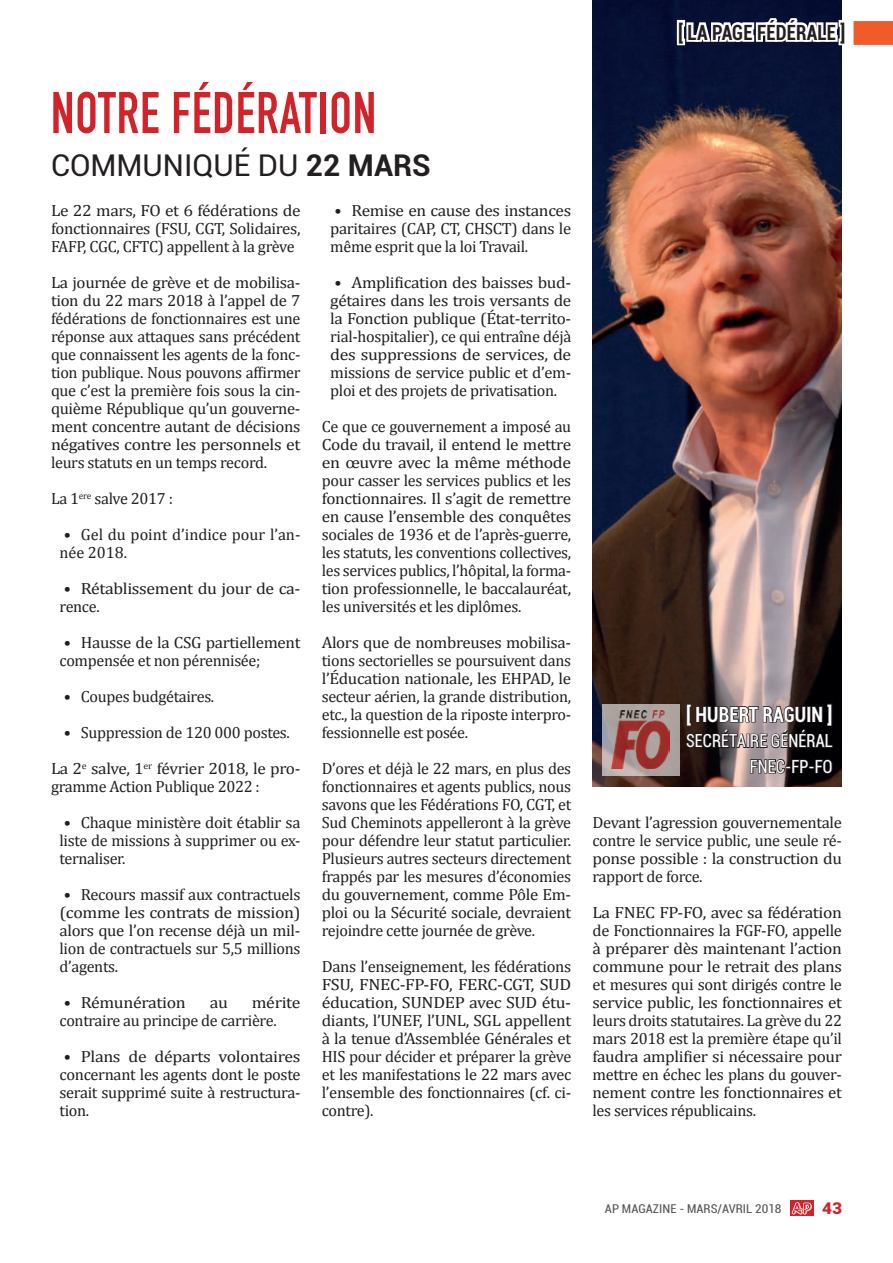
<style>
.page{position:relative;width:893px;height:1263px;background:#fff}
.page>*{position:absolute;margin:0;border:0;box-sizing:border-box;transform-origin:0 0}
.t1{font:700 57.75px "DIN Condensed";letter-spacing:.02em;color:#d1232a;scale:.91 1}
.t2{font:30px "Roboto";color:#231f20}
.t3{font:700 condensed 21px "Roboto";letter-spacing:.01em;color:#231f20;scale:.9 1}
.t4{font:700 condensed 21px "Roboto";letter-spacing:.01em;color:#fff;scale:.9 1}
.t5{font:condensed 18px/25.5px "Roboto";letter-spacing:.01em;color:#fff;text-align:right;scale:.9 1}
.t6{font:16.2px/18px "Cambria";letter-spacing:-.02em;color:#231f20;text-align:justify}
.t7{font:16.2px/18px "Cambria";letter-spacing:-.02em;color:#231f20;text-align:justify;scale:1.05 1}
.t8{font:16.2px/18px "Cambria";letter-spacing:-.02em;color:#231f20;text-align:justify;scale:1.09 1}
.t9{font:16.2px/18px "Cambria";letter-spacing:-.02em;color:#231f20;text-align:justify;scale:1.08 1}
.t10{font:16.2px/18px "Cambria";letter-spacing:-.02em;color:#231f20;scale:1.07 1}
.t11{font:16.2px/18px "Cambria";letter-spacing:-.02em;color:#231f20;scale:1.1 1}
.t12{font:16.2px/18px "Cambria";color:#231f20}
.t13{font:900 16.2px "Roboto";color:#d1232a;scale:1.06 1}
.t14{font:condensed 12.15px "Roboto";color:#57585a;scale:1.06 1}
.s1{font-weight:700}
</style>
<div class="page">
<img style="left:592px;top:0;width:250px;height:787px">
<svg style="left:602px;top:704px;width:77px;height:72px;background:#afa6a4"></svg>
<img style="left:611px;top:710px;width:59px;height:59px">
<svg style="left:790px;top:1201px;width:23px;height:15px"></svg>
<svg style="left:792px;top:1202px;width:20px;height:12px"></svg>
<svg style="left:685px;top:698px;width:149px;height:78px;background:#463c3d"></svg>
<svg style="left:675px;top:0;width:218px;height:48px"></svg>
<h1 class="t1" style="left:51px;top:74px;width:359px">NOTRE FÉDÉRATION</h1>
<h2 class="t2" style="left:51px;top:144px;width:381px">COMMUNIQUÉ DU <span class="s1">22 MARS</span></h2>
<p class="t9" style="left:51px;top:201px;width:233px">Le 22 mars, FO et 6 fédérations de fonctionnaires (FSU, CGT, Solidaires, FAFP, CGC, CFTC) appellent à la grève</p>
<p class="t7" style="left:51px;top:273px;width:239px">La journée de grève et de mobilisa&shy;tion du 22 mars 2018 à l’appel de 7 fédérations de fonctionnaires est une réponse aux attaques sans précédent que connaissent les agents de la fonc&shy;tion publique. Nous pouvons affirmer que c’est la première fois sous la cin&shy;quième République qu’un gouverne&shy;ment concentre autant de décisions négatives contre les personnels et leurs statuts en un temps record.</p>
<p class="t6" style="left:51px;top:489px;width:123px">La 1<sup>ere</sup> salve 2017 :</p>
<p class="t12" style="left:60px;top:525px;width:242px">• Gel du point d’indice pour l’an&shy;née 2018.</p>
<p class="t6" style="left:60px;top:579px;width:242px">• Rétablissement du jour de ca&shy;rence.</p>
<p class="t6" style="left:60px;top:633px;width:242px">• Hausse de la CSG partiellement compensée et non pérennisée;</p>
<p class="t6" style="left:64px;top:687px;width:152px">• Coupes budgétaires.</p>
<p class="t6" style="left:64px;top:723px;width:228px">• Suppression de 120 000 postes.</p>
<p class="t10" style="left:51px;top:759px;width:235px">La 2<sup>e</sup> salve, 1<sup>er</sup> février 2018, le pro&shy;gramme Action Publique 2022 :</p>
<p class="t6" style="left:60px;top:813px;width:242px">• Chaque ministère doit établir sa liste de missions à supprimer ou ex&shy;ternaliser.</p>
<p class="t6" style="left:60px;top:885px;width:242px">• Recours massif aux contractuels (comme les contrats de mission) alors que l’on recense déjà un mil&shy;lion de contractuels sur 5,5 millions d’agents.</p>
<p class="t6" style="left:64px;top:993px;width:123px">• Rémunération</p>
<p class="t11" style="left:210px;top:993px;width:18px">au</p>
<p class="t11" style="left:60px;top:993px;width:221px;text-indent:192px">mérite contraire au principe de carrière.</p>
<p class="t6" style="left:60px;top:1047px;width:242px">• Plans de départs volontaires concernant les agents dont le poste serait supprimé suite à restructura&shy;tion.</p>
<p class="t6" style="left:330px;top:201px;width:242px">• Remise en cause des instances paritaires (CAP, CT, CHSCT) dans le même esprit que la loi Travail.</p>
<p class="t6" style="left:330px;top:273px;width:243px">• Amplification des baisses bud&shy;gétaires dans les trois versants de la Fonction publique (État-territo&shy;rial-hospitalier), ce qui entraîne déjà des suppressions de services, de missions de service public et d’em&shy;ploi et des projets de privatisation.</p>
<p class="t6" style="left:322px;top:417px;width:251px">Ce que ce gouvernement a imposé au Code du travail, il entend le mettre en œuvre avec la même méthode pour casser les services publics et les fonctionnaires. Il s’agit de remettre en cause l’ensemble des conquêtes sociales de 1936 et de l’après-guerre, les statuts, les conventions collectives, les services publics, l’hôpital, la forma&shy;tion professionnelle, le baccalauréat, les universités et les diplômes.</p>
<p class="t7" style="left:322px;top:633px;width:239px">Alors que de nombreuses mobilisa&shy;tions sectorielles se poursuivent dans l’Éducation nationale, les EHPAD, le secteur aérien, la grande distribution, etc., la question de la riposte interpro&shy;fessionnelle est posée.</p>
<p class="t6" style="left:322px;top:759px;width:251px">D’ores et déjà le 22 mars, en plus des fonctionnaires et agents publics, nous savons que les Fédérations FO, CGT, et Sud Cheminots appelleront à la grève pour défendre leur statut particulier.<br>Plusieurs autres secteurs directement frappés par les mesures d’économies du gouvernement, comme Pôle Em&shy;ploi ou la Sécurité sociale, devraient rejoindre cette journée de grève.</p>
<p class="t6" style="left:322px;top:957px;width:251px">Dans l’enseignement, les fédérations FSU, FNEC-FP-FO, FERC-CGT, SUD éducation, SUNDEP avec SUD étu&shy;diants, l’UNEF, l’UNL, SGL appellent à la tenue d’Assemblée Générales et HIS pour décider et préparer la grève et les manifestations le 22 mars avec l’ensemble des fonctionnaires (cf. ci&shy;contre).</p>
<p class="t3" style="left:678px;top:17px;width:187px">[ LA PAGE FÉDÉRALE ]</p>
<p class="t4" style="left:686px;top:699px;width:164px">[ HUBERT RAGUIN ]</p>
<p class="t5" style="left:686px;top:727px;width:164px">SECRÉTAIRE GÉNÉRAL<br>FNEC-FP-FO</p>
<p class="t6" style="left:592px;top:813px;width:251px">Devant l’agression gouvernementale contre le service public, une seule ré&shy;ponse possible : la construction du rapport de force.</p>
<p class="t8" style="left:592px;top:903px;width:230px">La FNEC FP-FO, avec sa fédération de Fonctionnaires la FGF-FO, appelle à préparer dès maintenant l’action commune pour le retrait des plans et mesures qui sont dirigés contre le service public, les fonctionnaires et leurs droits statutaires. La grève du 22 mars 2018 est la première étape qu’il faudra amplifier si nécessaire pour mettre en échec les plans du gouver&shy;nement contre les fonctionnaires et les services républicains.</p>
<p class="t14" style="left:605px;top:1201px;width:168px">AP MAGAZINE - MARS/AVRIL 2018</p>
<p class="t13" style="left:822px;top:1197px;width:20px">43</p>
</div>
